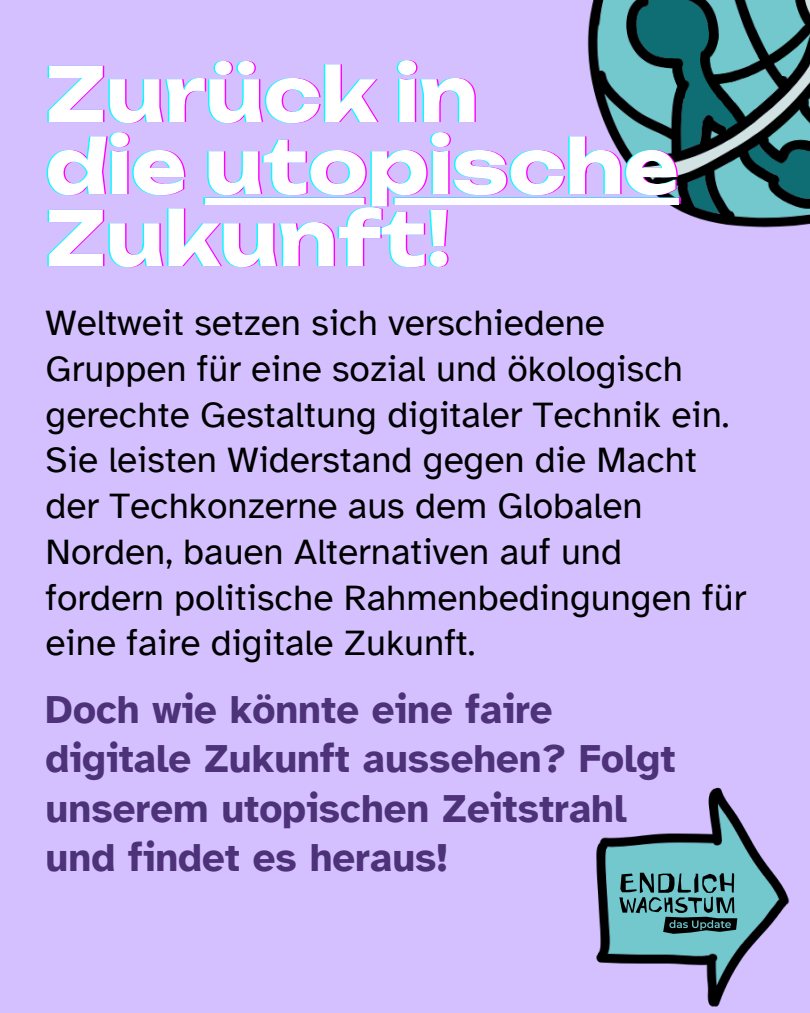
<style>
.page{position:relative;width:810px;height:1013px;background:#fff}
.page>*{position:absolute;margin:0;border:0;box-sizing:border-box;transform-origin:0 0}
.t1{font:700 74.9px/72px "Unbounded";color:#0ff}
.t2{font:700 40.1px/49.5px "Atkinson Hyperlegible";color:#4d3179}
.t3{font:37.1px/45.8px "Atkinson Hyperlegible";color:#000}
.s1{color:#f0f}
</style>
<div class="page">
<img style="left:0;top:0;width:810px;height:1012px">
<div style="left:205px;top:198px;width:474px;height:6px;background:#fff"></div>
<h1 class="t1" style="left:44px;top:58px;width:635px">Zurück in<br><span class="s1">die</span> utopische<br>Zukunft!</h1>
<p class="t3" style="left:46px;top:300px;width:702px">Weltweit setzen sich verschiedene Gruppen für eine sozial und ökologisch gerechte Gestaltung digitaler Technik ein.<br>Sie leisten Widerstand gegen die Macht der Techkonzerne aus dem Globalen Norden, bauen Alternativen auf und fordern politische Rahmenbedingungen für eine faire digitale Zukunft.</p>
<p class="t2" style="left:46px;top:684px;width:632px">Doch wie könnte eine faire digitale Zukunft aussehen? Folgt unserem utopischen Zeitstrahl und findet es heraus!</p>
</div>
